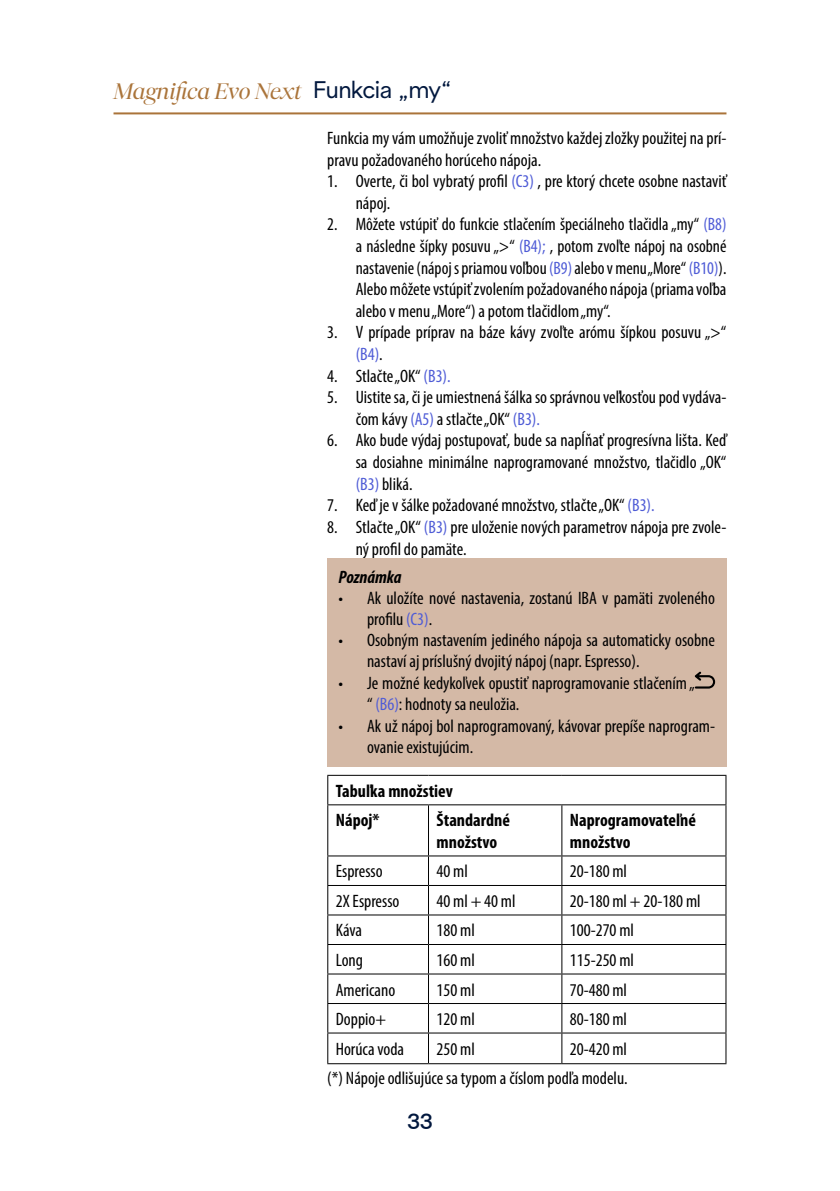
<style>
.page{position:relative;width:840px;height:1191px;background:#fff}
.page>*{position:absolute;margin:0;border:0;box-sizing:border-box;transform-origin:0 0}
.t1{font:italic 24px "De Longhi Serif";color:#aa743a}
.didascalie_-_titolo{font:24px "De Longhi Sans";color:#02183e}
.t2{font:500 22px "De Longhi Sans";color:#02183e}
.testo_tab{font:condensed 18px/21.6px "Myriad Pro";color:#000}
.testo{font:condensed 18px/21.6px "Myriad Pro";color:#000}
.testo-2{font:700 condensed 18px/21.6px "Myriad Pro";color:#000}
.pericoli{font:italic 700 condensed 18px "Myriad Pro";color:#000}
.s1{color:#4f5cd6}
</style>
<div class="page">
<hr style="left:113px;top:112px;width:613px;height:2px;background:#aa743a">
<div style="left:327px;top:558px;width:399px;height:209px;background:#d4b9a6"></div>
<svg style="left:694px;top:671px;width:20px;height:17px"></svg>
<hr style="left:327px;top:775px;width:101px;height:1px;background:#000">
<svg style="left:327px;top:776px;width:1px;height:28px"></svg>
<hr style="left:428px;top:775px;width:133px;height:1px;background:#000">
<hr style="left:561px;top:775px;width:165px;height:1px;background:#000">
<svg style="left:725px;top:776px;width:1px;height:28px"></svg>
<hr style="left:327px;top:804px;width:101px;height:1px;background:#000">
<hr style="left:327px;top:805px;width:1px;height:50px;background:#000">
<hr style="left:428px;top:804px;width:133px;height:1px;background:#000">
<hr style="left:428px;top:805px;width:1px;height:50px;background:#000">
<hr style="left:561px;top:804px;width:165px;height:1px;background:#000">
<hr style="left:561px;top:805px;width:1px;height:50px;background:#000">
<hr style="left:725px;top:805px;width:1px;height:50px;background:#000">
<hr style="left:327px;top:855px;width:101px;height:1px;background:#000">
<hr style="left:428px;top:855px;width:133px;height:1px;background:#000">
<hr style="left:561px;top:855px;width:165px;height:1px;background:#000">
<hr style="left:327px;top:885px;width:101px;height:1px;background:#000">
<hr style="left:428px;top:885px;width:133px;height:1px;background:#000">
<hr style="left:561px;top:885px;width:165px;height:1px;background:#000">
<hr style="left:327px;top:914px;width:101px;height:1px;background:#000">
<hr style="left:327px;top:944px;width:101px;height:1px;background:#000">
<hr style="left:561px;top:944px;width:165px;height:1px;background:#000">
<hr style="left:327px;top:973px;width:101px;height:1px;background:#000">
<hr style="left:428px;top:973px;width:133px;height:1px;background:#000">
<hr style="left:561px;top:973px;width:165px;height:1px;background:#000">
<hr style="left:327px;top:1003px;width:101px;height:1px;background:#000">
<svg style="left:327px;top:856px;width:1px;height:176px"></svg>
<hr style="left:428px;top:1003px;width:133px;height:1px;background:#000">
<hr style="left:561px;top:1003px;width:165px;height:1px;background:#000">
<hr style="left:327px;top:1032px;width:101px;height:1px;background:#000">
<hr style="left:327px;top:1033px;width:1px;height:30px;background:#000">
<hr style="left:428px;top:1032px;width:133px;height:1px;background:#000">
<hr style="left:561px;top:1032px;width:165px;height:1px;background:#000">
<hr style="left:561px;top:1033px;width:1px;height:30px;background:#000">
<hr style="left:327px;top:1063px;width:101px;height:1px;background:#000">
<hr style="left:428px;top:1063px;width:133px;height:1px;background:#000">
<hr style="left:561px;top:1063px;width:165px;height:1px;background:#000">
<hr style="left:428px;top:914px;width:133px;height:1px;background:#000">
<hr style="left:561px;top:914px;width:165px;height:1px;background:#000">
<svg style="left:725px;top:856px;width:1px;height:176px"></svg>
<hr style="left:428px;top:1033px;width:1px;height:30px;background:#000">
<hr style="left:725px;top:1033px;width:1px;height:30px;background:#000">
<hr style="left:428px;top:944px;width:133px;height:1px;background:#000">
<svg style="left:428px;top:856px;width:1px;height:176px"></svg>
<svg style="left:561px;top:856px;width:1px;height:176px"></svg>
<h1 class="t1" style="left:113px;top:77px;width:189px">Magnifica Evo Next</h1>
<p class="didascalie_-_titolo" style="left:313px;top:75px;width:140px">Funkcia „my“</p>
<p class="testo" style="left:327px;top:127px;width:400px">Funkcia my vám umožňuje zvoliť množstvo každej zložky použitej na prí&shy;pravu požadovaného horúceho nápoja.</p>
<p class="testo_tab" style="left:355px;top:170px;width:372px;text-indent:-28px">1. Overte, či bol vybratý profil <span class="s1">(C3)</span> , pre ktorý chcete osobne nastaviť nápoj.</p>
<p class="testo_tab" style="left:355px;top:213px;width:372px;text-align:justify;text-indent:-28px">2. Môžete vstúpiť do funkcie stlačením špeciálneho tlačidla „my“ <span class="s1">(B8) </span>a následne šípky posuvu „&gt;“ <span class="s1">(B4);</span> , potom zvoľte nápoj na osobné nastavenie (nápoj s priamou voľbou <span class="s1">(B9)</span>alebo v menu „More“ <span class="s1">(B10)</span>).</p>
<p class="testo_tab" style="left:355px;top:278px;width:372px">Alebo môžete vstúpiť zvolením požadovaného nápoja (priama voľba alebo v menu „More“) a potom tlačidlom „my“.</p>
<p class="testo_tab" style="left:355px;top:321px;width:372px;text-indent:-28px">3. V prípade príprav na báze kávy zvoľte arómu šípkou posuvu „&gt;“ <span class="s1">(B4)</span>.</p>
<p class="testo_tab" style="left:327px;top:365px;width:125px">4. Stlačte „OK“ <span class="s1">(B3).</span></p>
<p class="testo_tab" style="left:355px;top:386px;width:372px;text-indent:-28px">5. Uistite sa, či je umiestnená šálka so správnou veľkosťou pod vydáva&shy;čom kávy <span class="s1">(A5)</span> a stlačte „OK“ <span class="s1">(B3).</span></p>
<p class="testo_tab" style="left:355px;top:429px;width:372px;text-align:justify;text-indent:-28px">6. Ako bude výdaj postupovať, bude sa napĺňať progresívna lišta. Keď sa dosiahne minimálne naprogramované množstvo, tlačidlo „OK“ <span class="s1">(B3)</span> bliká.</p>
<p class="testo_tab" style="left:327px;top:494px;width:329px">7. Keď je v šálke požadované množstvo, stlačte „OK“ <span class="s1">(B3).</span></p>
<p class="testo_tab" style="left:355px;top:516px;width:372px;text-indent:-28px">8. Stlačte „OK“ <span class="s1">(B3)</span> pre uloženie nových parametrov nápoja pre zvole&shy;ný profil do pamäte.</p>
<p class="pericoli" style="left:338px;top:566px;width:64px">Poznámka</p>
<p class="testo_tab" style="left:367px;top:587px;width:349px;line-height:21px;text-indent:-28px">• Ak uložíte nové nastavenia, zostanú IBA v pamäti zvoleného profilu <span class="s1">(C3)</span>.</p>
<p class="testo_tab" style="left:367px;top:629px;width:349px;line-height:21px;text-indent:-28px">• Osobným nastavením jediného nápoja sa automaticky osobne nastaví aj príslušný dvojitý nápoj (napr. Espresso).</p>
<p class="testo_tab" style="left:367px;top:671px;width:329px;text-indent:-28px">• Je možné kedykoľvek opustiť naprogramovanie stlačením „ “ <span class="s1">(B6)</span>: hodnoty sa neuložia.</p>
<p class="testo_tab" style="left:367px;top:715px;width:349px;text-indent:-28px">• Ak už nápoj bol naprogramovaný, kávovar prepíše naprogram&shy;ovanie existujúcim.</p>
<p class="testo-2" style="left:335px;top:779px;width:118px">Tabuľka množstiev</p>
<p class="testo-2" style="left:335px;top:809px;width:45px">Nápoj*</p>
<p class="testo-2" style="left:436px;top:809px;width:75px">Štandardné množstvo</p>
<p class="testo-2" style="left:569px;top:809px;width:128px">Naprogramovateľné množstvo</p>
<p class="testo" style="left:335px;top:860px;width:48px">Espresso</p>
<p class="testo" style="left:436px;top:860px;width:33px">40 ml</p>
<p class="testo" style="left:569px;top:860px;width:59px">20-180 ml</p>
<p class="testo" style="left:335px;top:890px;width:65px">2X Espresso</p>
<p class="testo" style="left:436px;top:890px;width:80px">40 ml + 40 ml</p>
<p class="testo" style="left:569px;top:890px;width:132px">20-180 ml + 20-180 ml</p>
<p class="testo" style="left:335px;top:919px;width:28px">Káva</p>
<p class="testo" style="left:436px;top:919px;width:40px">180 ml</p>
<p class="testo" style="left:569px;top:919px;width:66px">100-270 ml</p>
<p class="testo" style="left:335px;top:949px;width:29px">Long</p>
<p class="testo" style="left:436px;top:949px;width:40px">160 ml</p>
<p class="testo" style="left:569px;top:949px;width:66px">115-250 ml</p>
<p class="testo" style="left:335px;top:978px;width:61px">Americano</p>
<p class="testo" style="left:436px;top:978px;width:40px">150 ml</p>
<p class="testo" style="left:569px;top:978px;width:59px">70-480 ml</p>
<p class="testo" style="left:335px;top:1008px;width:52px">Doppio+</p>
<p class="testo" style="left:436px;top:1008px;width:40px">120 ml</p>
<p class="testo" style="left:569px;top:1008px;width:59px">80-180 ml</p>
<p class="testo" style="left:335px;top:1037px;width:70px">Horúca voda</p>
<p class="testo" style="left:436px;top:1037px;width:40px">250 ml</p>
<p class="testo" style="left:569px;top:1037px;width:59px">20-420 ml</p>
<p class="testo" style="left:327px;top:1066px;width:301px">(*) Nápoje odlišujúce sa typom a číslom podľa modelu.</p>
<p class="t2" style="left:407px;top:1108px;width:27px">33</p>
</div>
